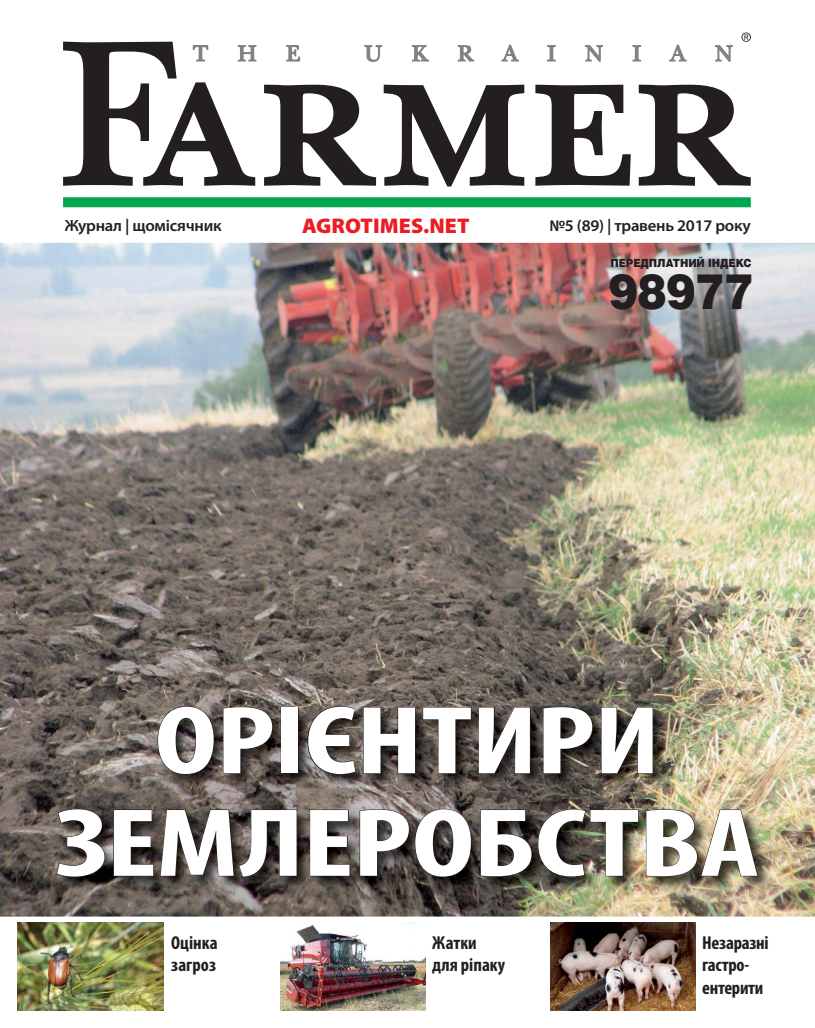
<style>
.page{position:relative;width:815px;height:1028px;background:#fff}
.page>*{position:absolute;margin:0;border:0;box-sizing:border-box;transform-origin:0 0}
.t1{font:700 condensed 97.5px/102.5px "Myriad Pro";letter-spacing:-.005em;color:#fff;text-align:center;scale:1.32 1}
.t2{font:900 48.88px "Helios";letter-spacing:-.005em;color:#231f20;scale:.89 1}
.t3{font:900 21.25px "Myriad Pro";letter-spacing:.005em;color:#ed1c24}
.t4{font:700 condensed 18.75px/22.5px "Myriad Pro";color:#231f20}
.t5{font:600 16.25px "Myriad Pro";letter-spacing:-.015em;color:#231f20}
.t6{font:900 11.25px "Helios";letter-spacing:-.005em;color:#231f20;scale:.89 1}
</style>
<div class="page">
<img style="left:0;top:243px;width:815px;height:673px">
<svg style="left:535px;top:84px;width:216px;height:102px"></svg>
<svg style="left:63px;top:41px;width:462px;height:146px"></svg>
<svg style="left:547px;top:45px;width:9px;height:17px"></svg>
<svg style="left:585px;top:45px;width:18px;height:17px"></svg>
<svg style="left:632px;top:45px;width:9px;height:17px"></svg>
<svg style="left:669px;top:44px;width:18px;height:18px"></svg>
<svg style="left:714px;top:45px;width:19px;height:17px"></svg>
<div style="left:63px;top:197px;width:688px;height:10px;background:#00a650"></div>
<svg style="left:741px;top:33px;width:10px;height:9px"></svg>
<img style="left:18px;top:922px;width:145px;height:88px">
<img style="left:280px;top:922px;width:145px;height:88px">
<img style="left:550px;top:922px;width:146px;height:88px">
<img style="left:57px;top:706px;width:715px;height:186px">
<svg style="left:157px;top:706px;width:57px;height:68px;background:#514a46"></svg>
<svg style="left:223px;top:706px;width:50px;height:68px;background:#453e39"></svg>
<div style="left:281px;top:707px;width:17px;height:66px;border:1px solid #231f20"></div>
<svg style="left:307px;top:706px;width:49px;height:68px;background:#534c47"></svg>
<svg style="left:363px;top:707px;width:53px;height:67px;background:#413a36"></svg>
<svg style="left:423px;top:707px;width:49px;height:67px;background:#453e39"></svg>
<svg style="left:479px;top:707px;width:52px;height:67px;background:#3b3531"></svg>
<svg style="left:543px;top:706px;width:50px;height:68px;background:#35302c"></svg>
<svg style="left:601px;top:707px;width:52px;height:67px;background:#413a32"></svg>
<svg style="left:56px;top:808px;width:49px;height:69px;background:#453e3b"></svg>
<svg style="left:113px;top:809px;width:41px;height:67px;background:#37312e"></svg>
<svg style="left:160px;top:809px;width:138px;height:68px;background:#403935"></svg>
<svg style="left:310px;top:809px;width:40px;height:67px;background:#403a37"></svg>
<svg style="left:359px;top:809px;width:50px;height:67px;background:#514b4b"></svg>
<svg style="left:415px;top:808px;width:56px;height:69px;background:#3e3835"></svg>
<svg style="left:480px;top:809px;width:52px;height:68px;background:#322e29"></svg>
<img style="left:538px;top:809px;width:101px;height:68px">
<img style="left:646px;top:809px;width:112px;height:68px">
<p class="t3" style="left:302px;top:213px;width:169px">AGROTIMES.NET</p>
<p class="t5" style="left:65px;top:216px;width:158px">Журнал | щомісячник</p>
<p class="t5" style="left:549px;top:216px;width:203px">№5 (89) | травень 2017 року</p>
<p class="t6" style="left:610px;top:256px;width:160px">ПЕРЕДПЛАТНИЙ ІНДЕКС</p>
<h2 class="t2" style="left:609px;top:260px;width:164px">98977</h2>
<h1 class="t1" style="left:56px;top:688px;width:535px">ОРІЄНТИРИ<br>ЗЕМЛЕРОБСТВА</h1>
<p class="t4" style="left:171px;top:931px;width:48px">Оцінка загроз</p>
<p class="t4" style="left:432px;top:931px;width:74px">Жатки для ріпаку</p>
<p class="t4" style="left:702px;top:931px;width:68px">Незаразні гастро&shy;ентерити</p>
</div>
